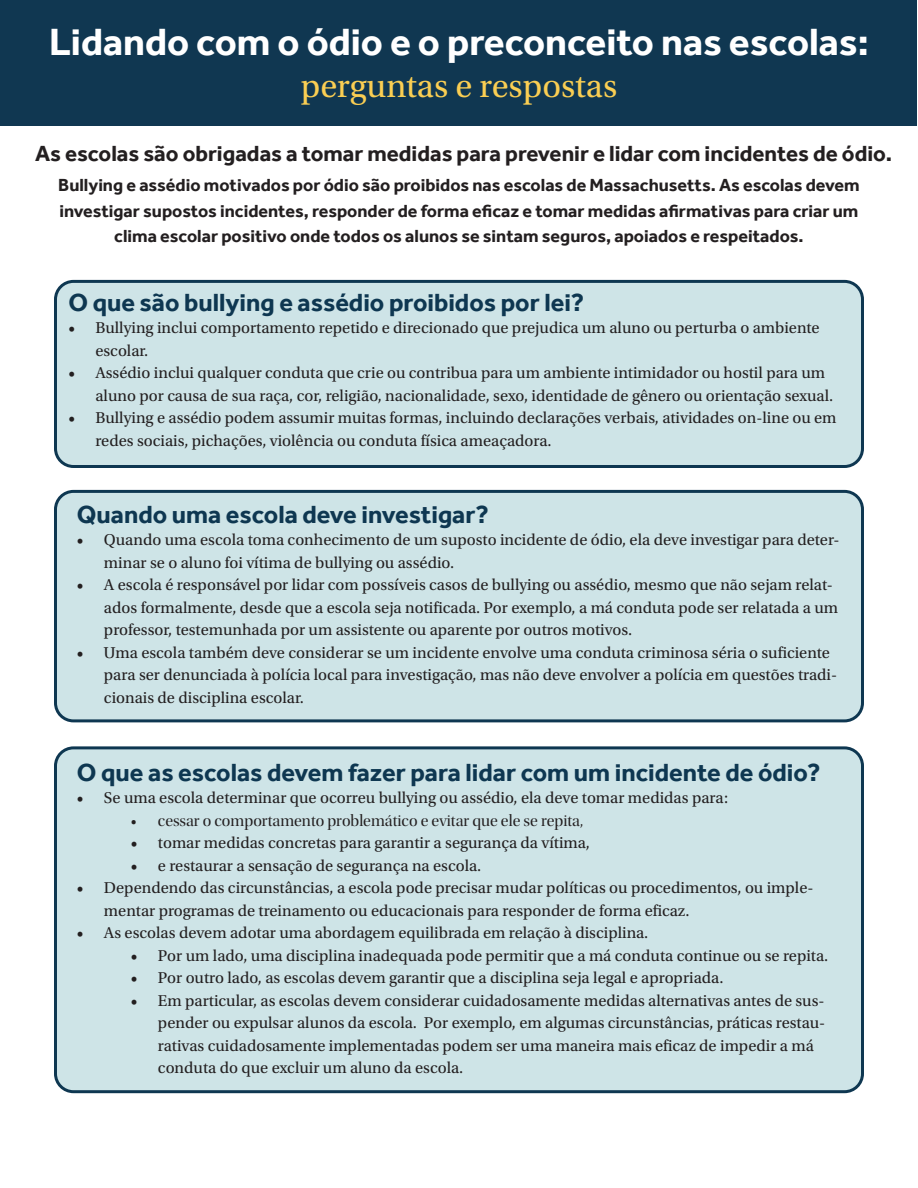
<style>
.page{position:relative;width:918px;height:1188px;background:#fff}
.page>*{position:absolute;margin:0;border:0;box-sizing:border-box;transform-origin:0 0}
.t1{font:700 39px "Effra";color:#fff}
.t2{font:34.5px "Utopia Std";color:#face53}
.t3{font:700 25.5px "Effra";color:#0e3751}
.t4{font:700 22.5px "Effra";color:#231f20}
.t5{font:700 18px/25.5px "Effra";color:#231f20;text-align:center}
.t6{font:16.5px/22.5px "Utopia Std";color:#231f20}
.t7{font:16.5px "Utopia Std Disp";color:#231f20}
</style>
<div class="page">
<div style="left:56px;top:281px;width:806px;height:185px;background:#cee4e7;border-radius:18px"></div>
<div style="left:54px;top:280px;width:810px;height:188px;border:3px solid #0e3751;border-radius:18px"></div>
<div style="left:0;top:0;width:917px;height:126px;background:#103751"></div>
<div style="left:56px;top:491px;width:806px;height:230px;background:#cee4e7;border-radius:18px"></div>
<div style="left:54px;top:490px;width:810px;height:232px;border:3px solid #0e3751;border-radius:18px"></div>
<div style="left:56px;top:748px;width:806px;height:344px;background:#cee4e7;border-radius:18px"></div>
<div style="left:54px;top:746px;width:810px;height:347px;border:3px solid #0e3751;border-radius:18px"></div>
<p class="t1" style="left:49px;top:19px;width:821px">Lidando com o ódio e o preconceito nas escolas:</p>
<p class="t2" style="left:301px;top:67px;width:318px">perguntas e respostas</p>
<p class="t4" style="left:35px;top:140px;width:859px">As escolas são obrigadas a tomar medidas para prevenir e lidar com incidentes de ódio.</p>
<p class="t5" style="left:58px;top:172px;width:803px">Bullying e assédio motivados por ódio são proibidos nas escolas de Massachusetts. As escolas devem investigar supostos incidentes, responder de forma eficaz e tomar medidas afirmativas para criar um clima escolar positivo onde todos os alunos se sintam seguros, apoiados e respeitados.</p>
<p class="t3" style="left:68px;top:287px;width:517px">O que são bullying e assédio proibidos por lei?</p>
<p class="t6" style="left:95px;top:317px;width:726px;text-indent:-27px">• Bullying inclui comportamento repetido e direcionado que prejudica um aluno ou perturba o ambiente escolar.</p>
<p class="t6" style="left:95px;top:362px;width:739px;text-indent:-27px">• Assédio inclui qualquer conduta que crie ou contribua para um ambiente intimidador ou hostil para um aluno por causa de sua raça, cor, religião, nacionalidade, sexo, identidade de gênero ou orientação sexual.</p>
<p class="t6" style="left:95px;top:407px;width:743px;text-indent:-27px">• Bullying e assédio podem assumir muitas formas, incluindo declarações verbais, atividades on-line ou em redes sociais, pichações, violência ou conduta física ameaçadora.</p>
<p class="t3" style="left:77px;top:499px;width:413px">Quando uma escola deve investigar?</p>
<p class="t6" style="left:104px;top:529px;width:737px;text-indent:-27px">• Quando uma escola toma conhecimento de um suposto incidente de ódio, ela deve investigar para deter&shy;minar se o aluno foi vítima de bullying ou assédio.</p>
<p class="t6" style="left:104px;top:574px;width:736px;text-indent:-27px">• A escola é responsável por lidar com possíveis casos de bullying ou assédio, mesmo que não sejam relat&shy;ados formalmente, desde que a escola seja notificada. Por exemplo, a má conduta pode ser relatada a um professor, testemunhada por um assistente ou aparente por outros motivos.</p>
<p class="t6" style="left:104px;top:641px;width:735px;text-indent:-27px">• Uma escola também deve considerar se um incidente envolve uma conduta criminosa séria o suficiente para ser denunciada à polícia local para investigação, mas não deve envolver a polícia em questões tradi&shy;cionais de disciplina escolar.</p>
<p class="t3" style="left:77px;top:757px;width:745px">O que as escolas devem fazer para lidar com um incidente de ódio?</p>
<p class="t6" style="left:77px;top:787px;width:653px">• Se uma escola determinar que ocorreu bullying ou assédio, ela deve tomar medidas para:</p>
<p class="t7" style="left:131px;top:812px;width:454px">• cessar o comportamento problemático e evitar que ele se repita,</p>
<p class="t6" style="left:131px;top:832px;width:461px">• tomar medidas concretas para garantir a segurança da vítima,</p>
<p class="t6" style="left:131px;top:854px;width:352px">• e restaurar a sensação de segurança na escola.</p>
<p class="t6" style="left:104px;top:877px;width:711px;text-indent:-27px">• Dependendo das circunstâncias, a escola pode precisar mudar políticas ou procedimentos, ou imple&shy;mentar programas de treinamento ou educacionais para responder de forma eficaz.</p>
<p class="t6" style="left:77px;top:922px;width:573px">• As escolas devem adotar uma abordagem equilibrada em relação à disciplina.</p>
<p class="t6" style="left:131px;top:944px;width:699px">• Por um lado, uma disciplina inadequada pode permitir que a má conduta continue ou se repita.</p>
<p class="t6" style="left:131px;top:967px;width:594px">• Por outro lado, as escolas devem garantir que a disciplina seja legal e apropriada.</p>
<p class="t6" style="left:158px;top:989px;width:669px;text-indent:-27px">• Em particular, as escolas devem considerar cuidadosamente medidas alternativas antes de sus&shy;pender ou expulsar alunos da escola. Por exemplo, em algumas circunstâncias, práticas restau&shy;rativas cuidadosamente implementadas podem ser uma maneira mais eficaz de impedir a má conduta do que excluir um aluno da escola.</p>
</div>
